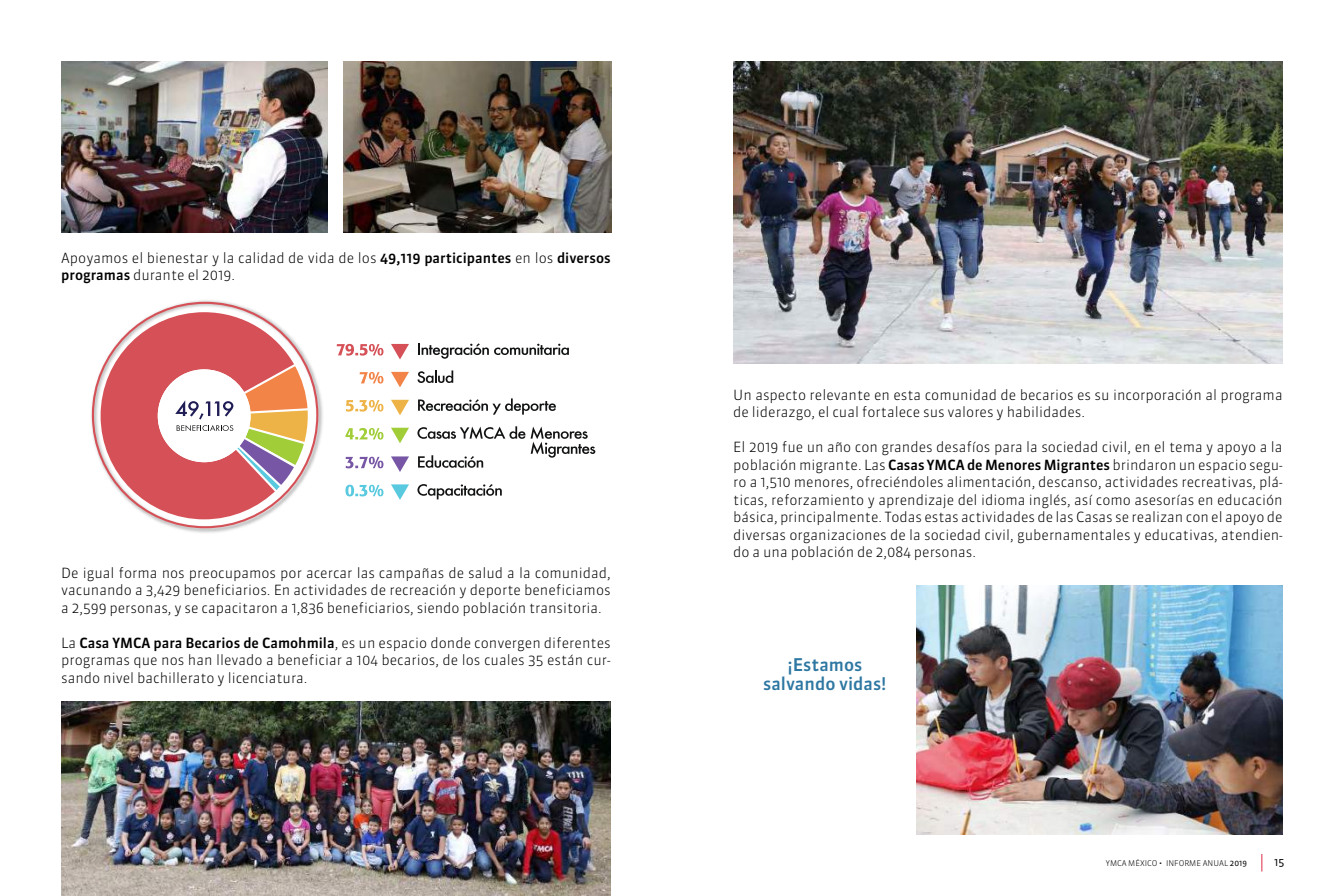
<style>
.page{position:relative;width:1344px;height:896px;background:#fff}
.page>*{position:absolute;margin:0;border:0;box-sizing:border-box;transform-origin:0 0}
.t1{font:500 17.5px/19.2px "Sanuk";color:#2e77a2;text-align:center}
.t2{font:300 14px/17.5px "Sanuk";color:#000;text-align:justify}
.t3{font:10.5px "Sanuk";color:#000}
.t4{font:300 7.88px "Sanuk";color:#000}
.s1{font-weight:500}
.s2{font-weight:500;font-size:10.5px}
.s3{font-weight:400}
</style>
<div class="page">
<svg style="left:1262px;top:854px;width:1px;height:18px"></svg>
<img style="left:61px;top:61px;width:266px;height:172px">
<img style="left:344px;top:61px;width:268px;height:172px">
<img style="left:61px;top:702px;width:550px;height:194px">
<img style="left:733px;top:61px;width:550px;height:303px">
<img style="left:917px;top:585px;width:366px;height:250px">
<img style="left:91px;top:300px;width:232px;height:233px">
<svg style="left:101px;top:312px;width:211px;height:207px"></svg>
<svg style="left:418px;top:343px;width:151px;height:16px"></svg>
<svg style="left:417px;top:370px;width:36px;height:13px"></svg>
<svg style="left:418px;top:398px;width:138px;height:17px"></svg>
<svg style="left:417px;top:484px;width:85px;height:15px"></svg>
<svg style="left:417px;top:426px;width:178px;height:42px"></svg>
<svg style="left:391px;top:344px;width:18px;height:15px"></svg>
<svg style="left:391px;top:372px;width:18px;height:15px"></svg>
<svg style="left:391px;top:400px;width:18px;height:15px"></svg>
<svg style="left:391px;top:428px;width:18px;height:15px"></svg>
<svg style="left:391px;top:456px;width:18px;height:16px"></svg>
<svg style="left:391px;top:484px;width:18px;height:16px"></svg>
<svg style="left:346px;top:485px;width:37px;height:11px"></svg>
<svg style="left:346px;top:457px;width:37px;height:11px"></svg>
<svg style="left:345px;top:428px;width:38px;height:12px"></svg>
<svg style="left:346px;top:400px;width:37px;height:12px"></svg>
<svg style="left:360px;top:372px;width:23px;height:12px"></svg>
<svg style="left:337px;top:344px;width:46px;height:12px"></svg>
<p class="t2" style="left:61px;top:249px;width:551px">Apoyamos el bienestar y la calidad de vida de los <span class="s1">49,119 participantes</span> en los <span class="s1">diversos programas</span> durante el 2019.</p>
<p class="t2" style="left:61px;top:564px;width:551px">De igual forma nos preocupamos por acercar las campañas de salud a la comunidad, vacunando a 3,429 beneficiarios. En actividades de recreación y deporte beneficiamos a 2,599 personas, y se capacitaron a 1,836 beneficiarios, siendo población transitoria.</p>
<p class="t2" style="left:61px;top:634px;width:551px">La <span class="s1">Casa YMCA para Becarios de Camohmila</span>, es un espacio donde convergen diferentes programas que nos han llevado a beneficiar a 104 becarios, de los cuales 35 están cur&shy;sando nivel bachillerato y licenciatura.</p>
<p class="t2" style="left:733px;top:386px;width:551px">Un aspecto relevante en esta comunidad de becarios es su incorporación al programa de liderazgo, el cual fortalece sus valores y habilidades.</p>
<p class="t2" style="left:733px;top:438px;width:551px">El 2019 fue un año con grandes desafíos para la sociedad civil, en el tema y apoyo a la población migrante. Las <span class="s1">Casas YMCA de Menores Migrantes</span> brindaron un espacio segu&shy;ro a 1,510 menores, ofreciéndoles alimentación, descanso, actividades recreativas, plá&shy;ticas, reforzamiento y aprendizaje del idioma inglés, así como asesorías en educación básica, principalmente. Todas estas actividades de las Casas se realizan con el apoyo de diversas organizaciones de la sociedad civil, gubernamentales y educativas, atendien&shy;do a una población de 2,084 personas.</p>
<p class="t1" style="left:763px;top:655px;width:125px">¡Estamos salvando vidas!</p>
<p class="t4" style="left:1106px;top:858px;width:143px">YMCA MÉXICO <span class="s2">·</span> INFORME ANUAL <span class="s3">2019</span></p>
<p class="t3" style="left:1274px;top:855px;width:12px">15</p>
</div>
